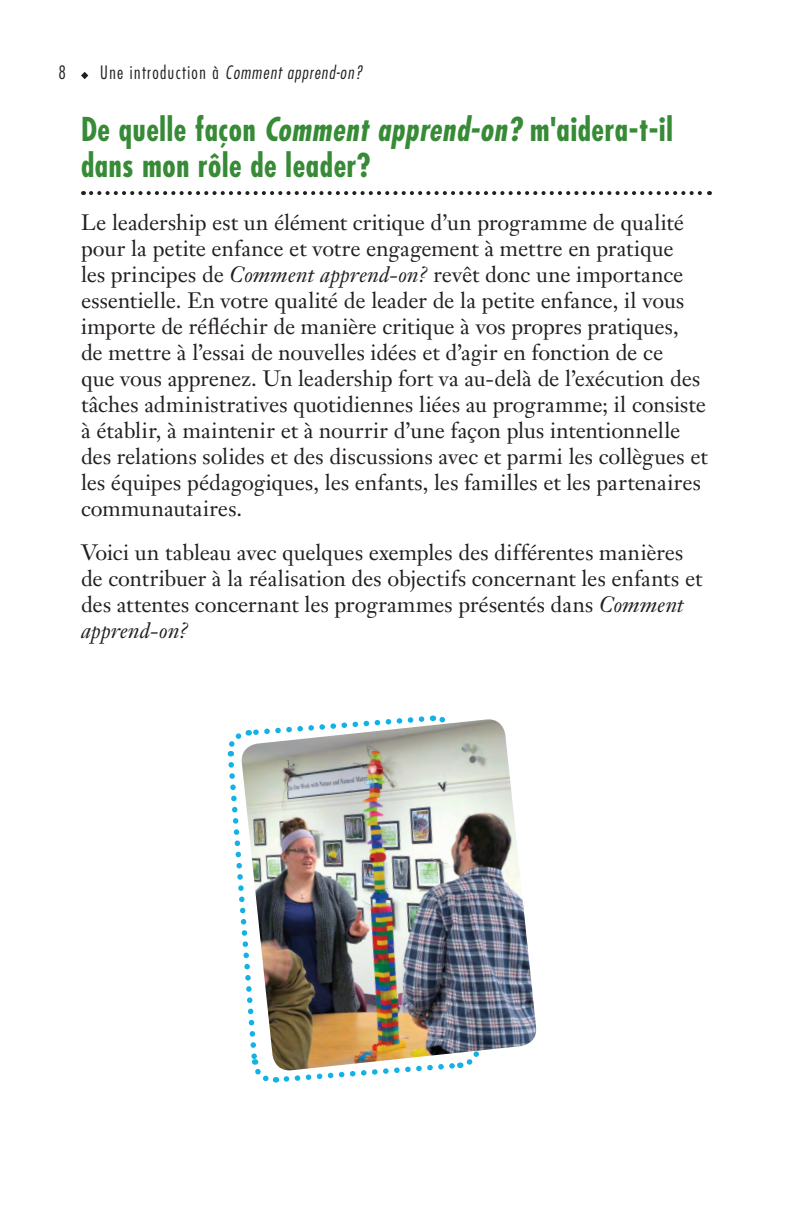
<style>
.page{position:relative;width:792px;height:1224px;background:#fff}
.page>*{position:absolute;margin:0;border:0;box-sizing:border-box;transform-origin:0 0}
.t1{font:700 condensed 32px/36px "Futura";letter-spacing:.025em;color:#378b36;scale:.95 1}
.t2{font:22px/26px "Janson Text";color:#231f20}
.t3{font:italic 300 condensed 18px "Futura";letter-spacing:.06em;color:#231f20}
.t4{font:300 condensed 18px "Futura";color:#231f20}
.s1{font-style:normal}
.s2{font-style:italic}
</style>
<div class="page">
<svg style="left:81px;top:72px;width:7px;height:7px"></svg>
<svg style="left:91px;top:191px;width:619px;height:4px"></svg>
<svg style="left:227px;top:715px;width:218px;height:368px"></svg>
<img style="left:240px;top:719px;width:297px;height:353px">
<p class="t4" style="left:58px;top:61px;width:9px">8</p>
<p class="t3" style="left:100px;top:61px;width:264px"><span class="s1">Une introduction à</span> Comment apprend-on?</p>
<h1 class="t1" style="left:81px;top:111px;width:624px">De quelle façon <span class="s2">Comment apprend-on?</span> m'aidera-t-il dans mon rôle de leader?</h1>
<p class="t2" style="left:81px;top:209px;width:628px">Le leadership est un élément critique d’un programme de qualité pour la petite enfance et votre engagement à mettre en pratique<br>les principes de <span class="s2">Comment apprend-on?</span> revêt donc une importance essentielle. En votre qualité de leader de la petite enfance, il vous importe de réfléchir de manière critique à vos propres pratiques,<br>de mettre à l’essai de nouvelles idées et d’agir en fonction de ce<br>que vous apprenez. Un leadership fort va au-delà de l’exécution des tâches administratives quotidiennes liées au programme; il consiste à établir, à maintenir et à nourrir d’une façon plus intentionnelle des relations solides et des discussions avec et parmi les collègues et les équipes pédagogiques, les enfants, les familles et les partenaires communautaires.</p>
<p class="t2" style="left:81px;top:539px;width:623px">Voici un tableau avec quelques exemples des différentes manières de contribuer à la réalisation des objectifs concernant les enfants et des attentes concernant les programmes présentés dans <span class="s2">Comment apprend-on?</span></p>
</div>
